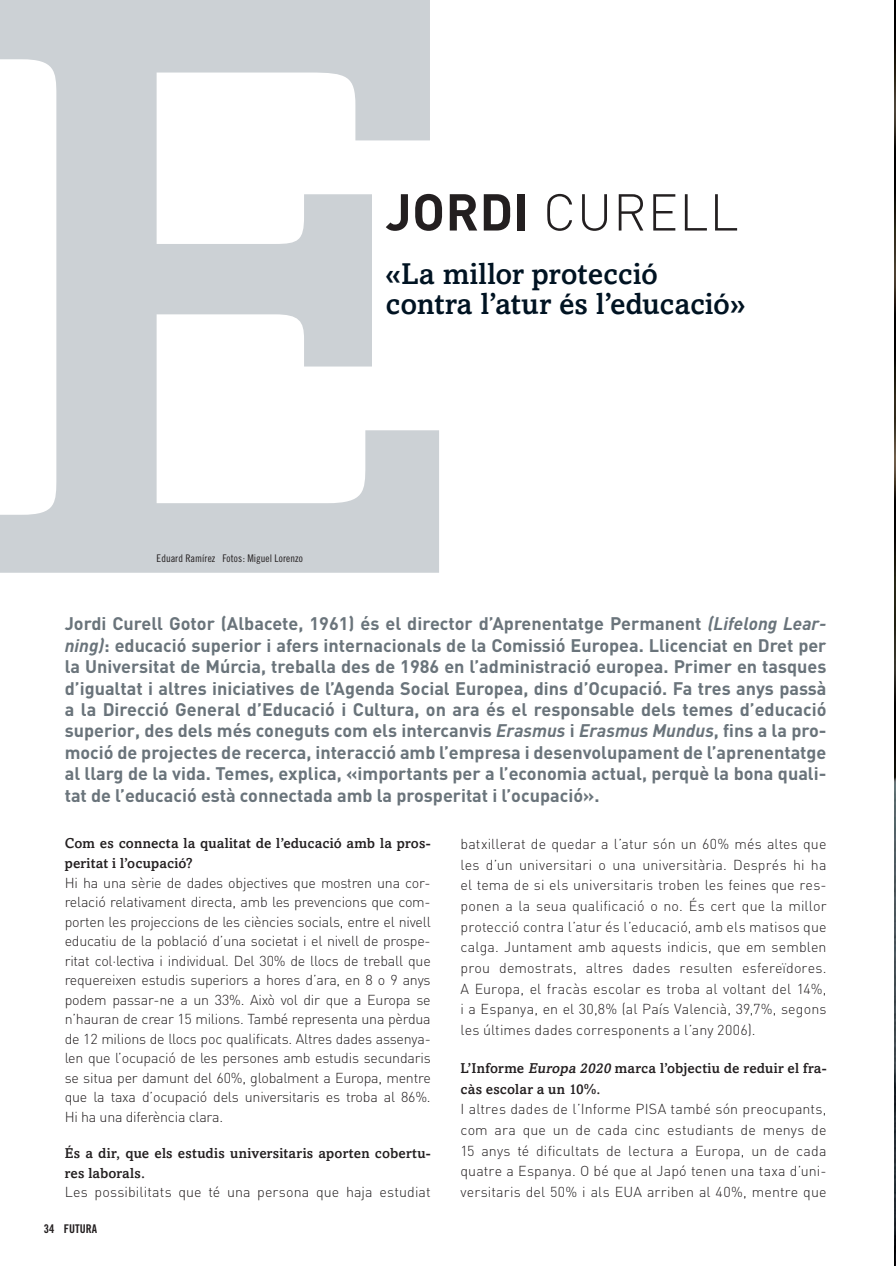
<style>
.page{position:relative;width:896px;height:1266px;background:#fff}
.page>*{position:absolute;margin:0;border:0;box-sizing:border-box;transform-origin:0 0}
.t1{font:300 51px "DIN";color:#231f20}
.t2{font:700 51px "DIN";color:#231f20}
.t3{font:500 30px/30px "Amasis";letter-spacing:-.005em;color:#001322}
.t4{font:700 18px/21.5px "DIN";color:#6a747b;text-align:justify}
.t5{font:300 14.25px/20.7px "DIN";letter-spacing:.005em;color:#231f20;text-align:justify}
.t6{font:500 14.25px/19.5px "Amasis";letter-spacing:.015em;color:#231f20}
.t7{font:12px "Trade Gothic Bold Cond Twenty";color:#231f20}
.t8{font:10.5px "Trade Gothic Cond Eighteen";letter-spacing:.01em;color:#231f20}
.s1{font-style:italic}
</style>
<div class="page">
<svg style="left:0;top:0;width:439px;height:572px;fill:#ccd1d5"></svg>
<img style="left:894px;top:2px;width:1px;height:1261px">
<h1 class="t2" style="left:385px;top:179px;width:55px">Jordi</h1>
<h1 class="t1" style="left:543px;top:181px;width:66px">Curell</h1>
<h2 class="t3" style="left:385px;top:258px;width:361px">«La millor protecció contra l’atur és l’educació»</h2>
<p class="t8" style="left:157px;top:552px;width:148px">Eduard Ramírez Fotos: Miguel Lorenzo</p>
<p class="t4" style="left:65px;top:612px;width:763px">Jordi Curell Gotor (Albacete, 1961) és el director d’Aprenentatge Permanent <span class="s1">(Lifelong Lear&shy;ning)</span>: educació superior i afers internacionals de la Comissió Europea. Llicenciat en Dret per la Universitat de Múrcia, treballa des de 1986 en l’administració europea. Primer en tasques d’igualtat i altres iniciatives de l’Agenda Social Europea, dins d’Ocupació. Fa tres anys passà a la Direcció General d’Educació i Cultura, on ara és el responsable dels temes d’educació superior, des dels més coneguts com els intercanvis <span class="s1">Erasmus</span> i <span class="s1">Erasmus Mundus</span>, fins a la pro&shy;moció de projectes de recerca, interacció amb l’empresa i desenvolupament de l’aprenentatge al llarg de la vida. Temes, explica, «importants per a l’economia actual, perquè la bona quali&shy;tat de l’educació està connectada amb la prosperitat i l’ocupació».</p>
<p class="t5" style="left:460px;top:833px;width:367px">batxillerat de quedar a l’atur són un 60% més altes que les d’un universitari o una universitària. Després hi ha el tema de si els universitaris troben les feines que res&shy;ponen a la seua qualificació o no. És cert que la millor protecció contra l’atur és l’educació, amb els matisos que calga. Juntament amb aquests indicis, que em semblen prou demostrats, altres dades resulten esfereïdores.<br>A Europa, el fracàs escolar es troba al voltant del 14%, i a Espanya, en el 30,8% (al País Valencià, 39,7%, segons les últimes dades corresponents a l’any 2006).</p>
<p class="t6" style="left:460px;top:1057px;width:367px;line-height:20.7px">L’Informe <span class="s1">Europa 2020</span> marca l’objectiu de reduir el fra&shy;càs escolar a un 10%.</p>
<p class="t5" style="left:460px;top:1098px;width:367px">I altres dades de l’Informe PISA també són preocupants, com ara que un de cada cinc estudiants de menys de 15 anys té dificultats de lectura a Europa, un de cada quatre a Espanya. O bé que al Japó tenen una taxa d’uni&shy;versitaris del 50% i als EUA arriben al 40%, mentre que</p>
<p class="t6" style="left:65px;top:833px;width:367px">Com es connecta la qualitat de l’educació amb la pros&shy;peritat i l’ocupació?</p>
<p class="t5" style="left:65px;top:872px;width:367px;line-height:19.5px">Hi ha una sèrie de dades objectives que mostren una cor&shy;relació relativament directa, amb les prevencions que com&shy;porten les projeccions de les ciències socials, entre el nivell educatiu de la població d’una societat i el nivell de prospe&shy;ritat col·lectiva i individual. Del 30% de llocs de treball que requereixen estudis superiors a hores d’ara, en 8 o 9 anys podem passar-ne a un 33%. Això vol dir que a Europa se n’hauran de crear 15 milions. També representa una pèrdua de 12 milions de llocs poc qualificats. Altres dades assenya&shy;len que l’ocupació de les persones amb estudis secundaris se situa per damunt del 60%, globalment a Europa, mentre que la taxa d’ocupació dels universitaris es troba al 86%.<br>Hi ha una diferència clara.</p>
<p class="t6" style="left:65px;top:1142px;width:367px">És a dir, que els estudis universitaris aporten cobertu&shy;res laborals.</p>
<p class="t5" style="left:65px;top:1181px;width:367px">Les possibilitats que té una persona que haja estudiat</p>
<p class="t7" style="left:44px;top:1221px;width:55px">34 FUTURA</p>
</div>
